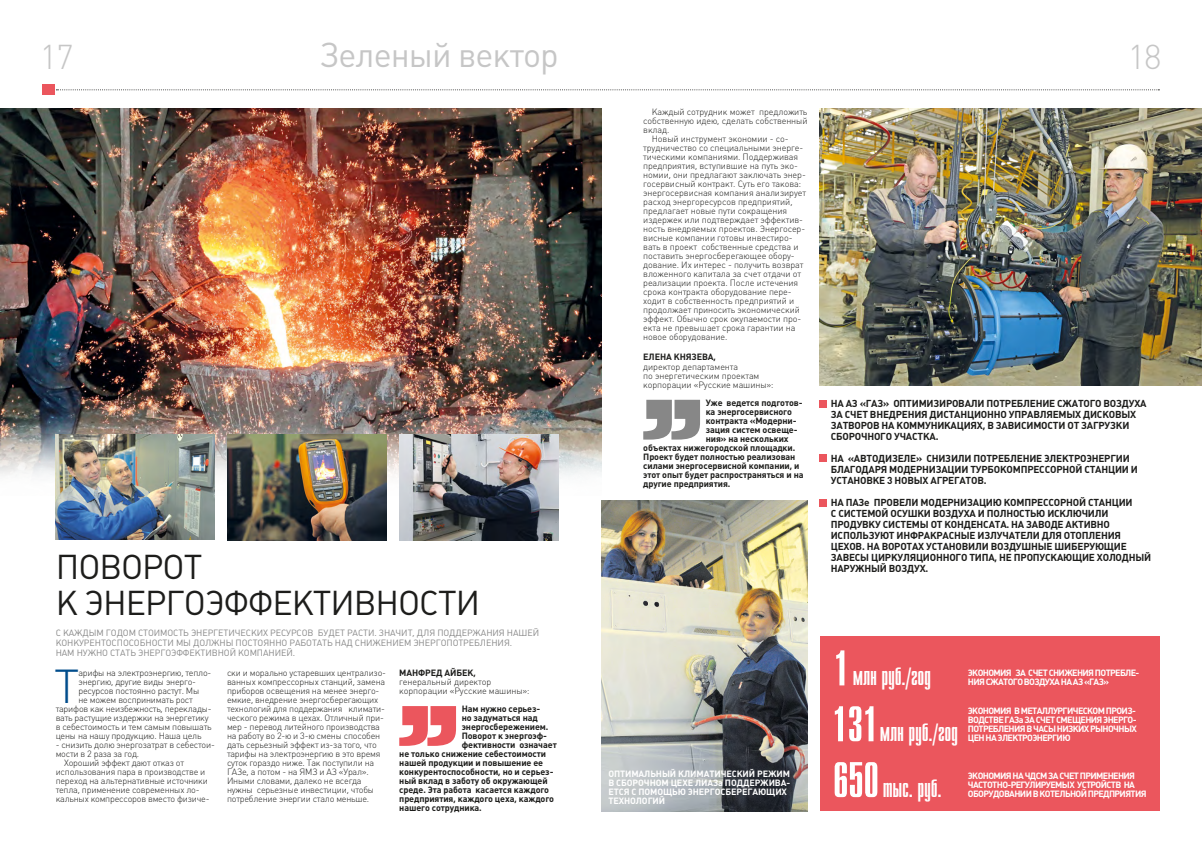
<style>
.page{position:relative;width:1202px;height:854px;background:#fff}
.page>*{position:absolute;margin:0;border:0;box-sizing:border-box;transform-origin:0 0}
.t1{font:300 46.9px "Plumb";color:#004d8c}
.t2{font:34px/36px "Plumb";letter-spacing:-.03em;color:#1d1d1b}
.t3{font:34px "Plumb";letter-spacing:-.03em;color:#c6c6c6}
.t4{font:34px "Plumb Light C";color:#c6c6c6}
.t5{font:25px "Compact C";letter-spacing:-.01em;color:#fff}
.t6{font:700 10px/11px "Plumb";letter-spacing:-.02em;color:#1d1d1b}
.t7{font:300 9px/9px "Plumb";letter-spacing:-.01em;color:#1d1d1b}
.t8{font:700 9px "Plumb";letter-spacing:-.01em;color:#1d1d1b}
.t9{font:700 9px/9px "Plumb";letter-spacing:-.07em;color:#fff}
.t10{font:9px/10px "Plumb";letter-spacing:-.01em;color:#878787}
.t11{font:700 9px/9px "Plumb";letter-spacing:-.01em;color:#fff}
.s1{font-size:50px}
</style>
<div class="page">
<div style="left:43px;top:84px;width:12px;height:11px;background:#eb565d"></div>
<svg style="left:56px;top:89px;width:1103px;height:1px"></svg>
<img style="left:0;top:108px;width:602px;height:219px">
<img style="left:0;top:327px;width:602px;height:213px">
<svg style="left:643px;top:399px;width:57px;height:40px"></svg>
<img style="left:602px;top:500px;width:206px;height:311px">
<div style="left:820px;top:636px;width:339px;height:175px;background:#eb565d"></div>
<div style="left:819px;top:400px;width:8px;height:7px;background:#eb565d"></div>
<div style="left:819px;top:454px;width:8px;height:8px;background:#eb565d"></div>
<div style="left:819px;top:499px;width:8px;height:7px;background:#eb565d"></div>
<img style="left:819px;top:108px;width:383px;height:277px">
<img style="left:227px;top:434px;width:159px;height:106px">
<svg style="left:399px;top:706px;width:57px;height:39px"></svg>
<img style="left:399px;top:434px;width:160px;height:106px">
<img style="left:56px;top:434px;width:159px;height:105px">
<h2 class="t3" style="left:320px;top:35px;width:240px">Зеленый вектор</h2>
<h2 class="t4" style="left:40px;top:38px;width:35px">17</h2>
<h2 class="t4" style="left:1128px;top:38px;width:35px">18</h2>
<h2 class="t2" style="left:56px;top:548px;width:426px">ПОВОРОТ<br>К ЭНЕРГОЭФФЕКТИВНОСТИ</h2>
<p class="t10" style="left:56px;top:627px;width:485px">C КАЖДЫМ ГОДОМ СТОИМОСТЬ ЭНЕРГЕТИЧЕСКИХ РЕСУРСОВ БУДЕТ РАСТИ. ЗНАЧИТ, ДЛЯ ПОДДЕРЖАНИЯ НАШЕЙ<br>КОНКУРЕНТОСПОСОБНОСТИ МЫ ДОЛЖНЫ ПОСТОЯННО РАБОТАТЬ НАД СНИЖЕНИЕМ ЭНЕРГОПОТРЕБЛЕНИЯ.<br>НАМ НУЖНО СТАТЬ ЭНЕРГОЭФФЕКТИВНОЙ КОМПАНИЕЙ.</p>
<h1 class="t1" style="left:54px;top:659px;width:27px">Т</h1>
<p class="t7" style="left:78px;top:668px;width:133px">арифы на электроэнергию, тепло-</p>
<p class="t8" style="left:399px;top:667px;width:78px">МАНФРЕД АЙБЕК,</p>
<p class="t7" style="left:399px;top:677px;width:132px">генеральный директор корпорации «Русские машины»:</p>
<p class="t8" style="left:462px;top:703px;width:80px">Нам нужно серьез-</p>
<p class="t8" style="left:462px;top:712px;width:78px">но задуматься над</p>
<p class="t8" style="left:462px;top:721px;width:88px">энергосбережением.</p>
<p class="t8" style="left:462px;top:730px;width:87px">Поворот к энергоэф-</p>
<p class="t8" style="left:462px;top:739px;width:97px">фективности означает</p>
<p class="t8" style="left:399px;top:748px;width:148px">не только снижение себестоимости</p>
<p class="t8" style="left:399px;top:757px;width:145px">нашей продукции и повышение ее</p>
<p class="t8" style="left:399px;top:766px;width:156px">конкурентоспособности, но и серьез-</p>
<p class="t8" style="left:399px;top:775px;width:150px">ный вклад в заботу об окружающей</p>
<p class="t8" style="left:399px;top:784px;width:151px">среде. Эта работа касается каждого</p>
<p class="t8" style="left:399px;top:793px;width:156px">предприятия, каждого цеха, каждого</p>
<p class="t8" style="left:399px;top:802px;width:84px">нашего сотрудника.</p>
<p class="t7" style="left:227px;top:668px;width:161px">ски и морально устаревших централизо&shy;ванных компрессорных станций, замена приборов освещения на менее энерго&shy;емкие, внедрение энергосберегающих технологий для поддержания климати&shy;ческого режима в цехах. Отличный при&shy;мер - перевод литейного производства на работу во 2-ю и 3-ю смены способен дать серьезный эффект из-за того, что тарифы на электроэнергию в это время суток гораздо ниже. Так поступили на ГАЗе, а потом - на ЯМЗ и АЗ «Урал».<br>Иными словами, далеко не всегда нужны серьезные инвестиции, чтобы потребление энергии стало меньше.</p>
<p class="t7" style="left:78px;top:677px;width:119px">энергию, другие виды энерго-</p>
<p class="t7" style="left:78px;top:686px;width:122px">ресурсов постоянно растут. Мы</p>
<p class="t7" style="left:78px;top:695px;width:116px">не можем воспринимать рост</p>
<p class="t7" style="left:56px;top:704px;width:158px">тарифов как неизбежность, переклады-</p>
<p class="t7" style="left:56px;top:713px;width:154px">вать растущие издержки на энергетику</p>
<p class="t7" style="left:56px;top:722px;width:157px">в себестоимость и тем самым повышать</p>
<p class="t7" style="left:56px;top:731px;width:147px">цены на нашу продукцию. Наша цель</p>
<p class="t7" style="left:56px;top:740px;width:161px">- снизить долю энергозатрат в себестои-</p>
<p class="t7" style="left:56px;top:749px;width:85px">мости в 2 раза за год.</p>
<p class="t7" style="left:64px;top:758px;width:121px">Хороший эффект дают отказ от</p>
<p class="t7" style="left:56px;top:767px;width:151px">использования пара в производстве и</p>
<p class="t7" style="left:56px;top:776px;width:154px">переход на альтернативные источники</p>
<p class="t7" style="left:56px;top:785px;width:145px">тепла, применение современных ло-</p>
<p class="t7" style="left:56px;top:794px;width:155px">кальных компрессоров вместо физиче-</p>
<p class="t7" style="left:652px;top:107px;width:157px">Каждый сотрудник может предложить</p>
<p class="t7" style="left:643px;top:116px;width:166px">собственную идею, сделать собственный</p>
<p class="t7" style="left:643px;top:125px;width:28px">вклад.</p>
<p class="t7" style="left:652px;top:134px;width:138px">Новый инструмент экономии - со-</p>
<p class="t7" style="left:643px;top:143px;width:161px">трудничество со специальными энерге-</p>
<p class="t7" style="left:643px;top:152px;width:156px">тическими компаниями. Поддерживая</p>
<p class="t7" style="left:643px;top:161px;width:156px">предприятия, вступившие на путь эко-</p>
<p class="t7" style="left:643px;top:170px;width:164px">номии, они предлагают заключать энер-</p>
<p class="t7" style="left:643px;top:179px;width:159px">госервисный контракт. Суть его такова:</p>
<p class="t7" style="left:643px;top:188px;width:164px">энергосервисная компания анализирует</p>
<p class="t7" style="left:643px;top:197px;width:151px">расход энергоресурсов предприятий,</p>
<p class="t7" style="left:643px;top:206px;width:145px">предлагает новые пути сокращения</p>
<p class="t7" style="left:643px;top:215px;width:161px">издержек или подтверждает эффектив-</p>
<p class="t7" style="left:643px;top:224px;width:163px">ность внедряемых проектов. Энергосер-</p>
<p class="t7" style="left:643px;top:233px;width:151px">висные компании готовы инвестиро-</p>
<p class="t7" style="left:643px;top:242px;width:157px">вать в проект собственные средства и</p>
<p class="t7" style="left:643px;top:251px;width:153px">поставить энергосберегающее обору-</p>
<p class="t7" style="left:643px;top:260px;width:162px">дование. Их интерес - получить возврат</p>
<p class="t7" style="left:643px;top:269px;width:159px">вложенного капитала за счет отдачи от</p>
<p class="t7" style="left:643px;top:278px;width:156px">реализации проекта. После истечения</p>
<p class="t7" style="left:643px;top:287px;width:150px">срока контракта оборудование пере-</p>
<p class="t7" style="left:643px;top:296px;width:153px">ходит в собственность предприятий и</p>
<p class="t7" style="left:643px;top:305px;width:158px">продолжает приносить экономический</p>
<p class="t7" style="left:643px;top:314px;width:160px">эффект. Обычно срок окупаемости про-</p>
<p class="t7" style="left:643px;top:323px;width:154px">екта не превышает срока гарантии на</p>
<p class="t7" style="left:643px;top:332px;width:86px">новое оборудование.</p>
<p class="t8" style="left:643px;top:352px;width:74px">ЕЛЕНА КНЯЗЕВА,</p>
<p class="t7" style="left:643px;top:362px;width:132px">директор департамента<br>по энергетическим проектам корпорации «Русские машины»:</p>
<p class="t8" style="left:706px;top:397px;width:98px">Уже ведется подготов-</p>
<p class="t8" style="left:706px;top:406px;width:88px">ка энергосервисного</p>
<p class="t8" style="left:706px;top:415px;width:92px">контракта «Модерни-</p>
<p class="t8" style="left:706px;top:424px;width:93px">зация систем освеще-</p>
<p class="t8" style="left:706px;top:433px;width:84px">ния» на нескольких</p>
<p class="t8" style="left:643px;top:442px;width:154px">объектах нижегородской площадки.</p>
<p class="t8" style="left:643px;top:451px;width:154px">Проект будет полностью реализован</p>
<p class="t8" style="left:643px;top:460px;width:158px">силами энергосервисной компании, и</p>
<p class="t8" style="left:643px;top:469px;width:162px">этот опыт будет распространяться и на</p>
<p class="t8" style="left:643px;top:478px;width:89px">другие предприятия.</p>
<p class="t6" style="left:831px;top:397px;width:317px">НА АЗ «ГАЗ» ОПТИМИЗИРОВАЛИ ПОТРЕБЛЕНИЕ СЖАТОГО ВОЗДУХА ЗА СЧЕТ ВНЕДРЕНИЯ ДИСТАНЦИОННО УПРАВЛЯЕМЫХ ДИСКОВЫХ ЗАТВОРОВ НА КОММУНИКАЦИЯХ, В ЗАВИСИМОСТИ ОТ ЗАГРУЗКИ СБОРОЧНОГО УЧАСТКА.</p>
<p class="t6" style="left:831px;top:452px;width:309px">НА «АВТОДИЗЕЛЕ» СНИЗИЛИ ПОТРЕБЛЕНИЕ ЭЛЕКТРОЭНЕРГИИ<br>БЛАГОДАРЯ МОДЕРНИЗАЦИИ ТУРБОКОМПРЕССОРНОЙ СТАНЦИИ И<br>УСТАНОВКЕ 3 НОВЫХ АГРЕГАТОВ.</p>
<p class="t6" style="left:831px;top:496px;width:322px">НА ПАЗе ПРОВЕЛИ МОДЕРНИЗАЦИЮ КОМПРЕССОРНОЙ СТАНЦИИ<br>С СИСТЕМОЙ ОСУШКИ ВОЗДУХА И ПОЛНОСТЬЮ ИСКЛЮЧИЛИ ПРОДУВКУ СИСТЕМЫ ОТ КОНДЕНСАТА. НА ЗАВОДЕ АКТИВНО ИСПОЛЬЗУЮТ ИНФРАКРАСНЫЕ ИЗЛУЧАТЕЛИ ДЛЯ ОТОПЛЕНИЯ ЦЕХОВ. НА ВОРОТАХ УСТАНОВИЛИ ВОЗДУШНЫЕ ШИБЕРУЮЩИЕ ЗАВЕСЫ ЦИРКУЛЯЦИОННОГО ТИПА, НЕ ПРОПУСКАЮЩИЕ ХОЛОДНЫЙ НАРУЖНЫЙ ВОЗДУХ.</p>
<p class="t11" style="left:608px;top:769px;width:183px">ОПТИМАЛЬНЫЙ КЛИМАТИЧЕСКИЙ РЕЖИМ<br>В СБОРОЧНОМ ЦЕХЕ ЛИАЗа ПОДДЕРЖИВА-<br>ЕТСЯ С ПОМОЩЬЮ ЭНЕРГОСБЕРЕГАЮЩИХ<br>ТЕХНОЛОГИЙ</p>
<h3 class="t5" style="left:834px;top:664px;width:99px"><span class="s1">1</span> млн руб./год</h3>
<p class="t9" style="left:968px;top:668px;width:173px">ЭКОНОМИЯ ЗА СЧЕТ СНИЖЕНИЯ ПОТРЕБЛЕ-<br>НИЯ СЖАТОГО ВОЗДУХА НА АЗ «ГАЗ»</p>
<h3 class="t5" style="left:832px;top:720px;width:127px"><span class="s1">131</span> млн руб./год</h3>
<p class="t9" style="left:968px;top:705px;width:170px;text-align:justify">ЭКОНОМИЯ В МЕТАЛЛУРГИЧЕСКОМ ПРОИЗ-ВОДСТВЕ ГАЗа ЗА СЧЕТ СМЕЩЕНИЯ ЭНЕРГО-ПОТРЕБЛЕНИЯ В ЧАСЫ НИЗКИХ РЫНОЧНЫХ ЦЕН НА ЭЛЕКТРОЭНЕРГИЮ</p>
<h3 class="t5" style="left:833px;top:775px;width:110px"><span class="s1">650</span> тыс. руб.</h3>
<p class="t9" style="left:968px;top:771px;width:180px">ЭКОНОМИЯ НА ЧДСМ ЗА СЧЕТ ПРИМЕНЕНИЯ<br>ЧАСТОТНО-РЕГУЛИРУЕМЫХ УСТРОЙСТВ НА<br>ОБОРУДОВАНИИ В КОТЕЛЬНОЙ ПРЕДПРИЯТИЯ</p>
</div>
